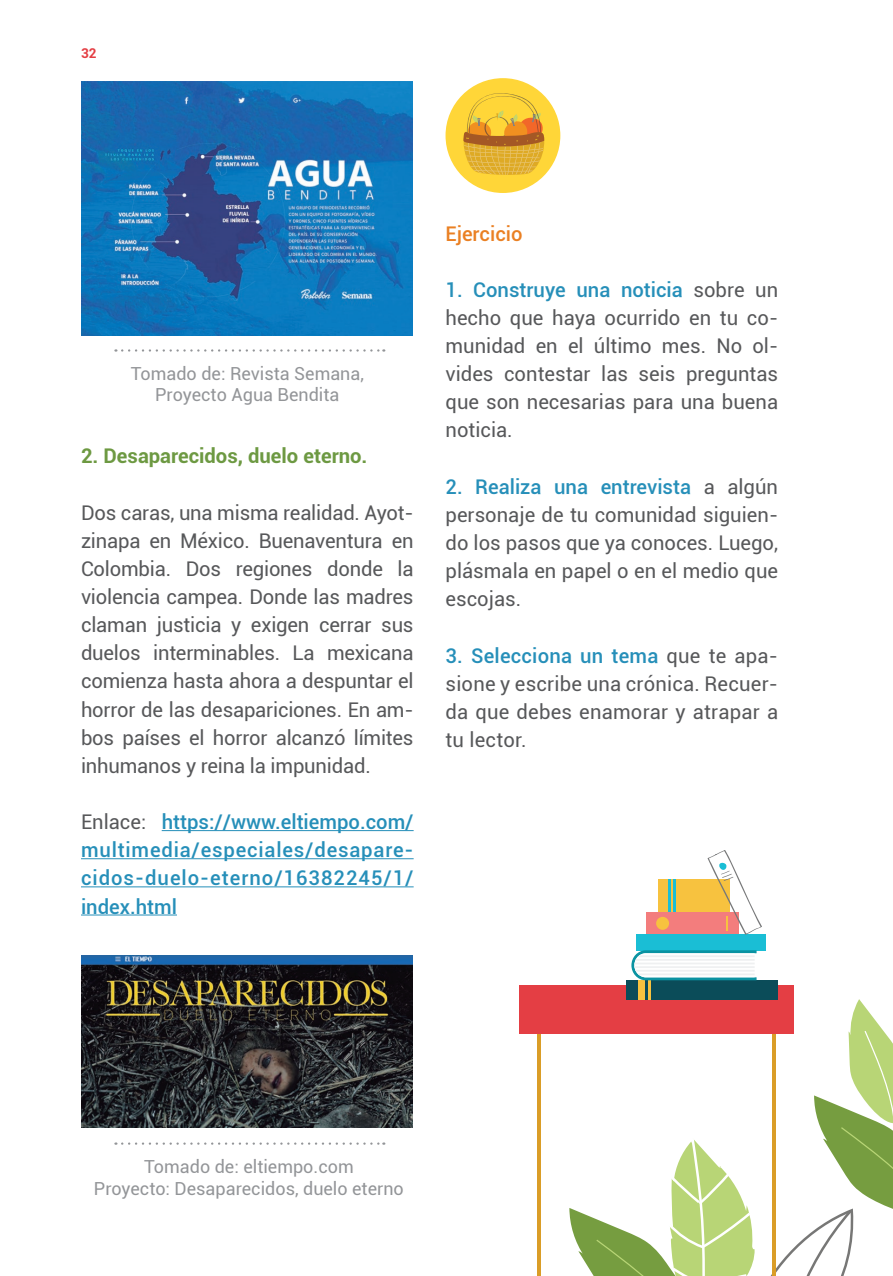
<style>
.page{position:relative;width:893px;height:1276px;background:#fff}
.page>*{position:absolute;margin:0;border:0;box-sizing:border-box;transform-origin:0 0}
.t1{font:20.25px/28.1px "Roboto";color:#57585a;text-align:justify}
.t2{font:500 20.25px/28.1px "Roboto";letter-spacing:.045em;color:#268fb9;text-align:justify}
.t3{font:700 20.25px "Roboto";color:#6d9942}
.t4{font:500 20.25px "Roboto";color:#ea8023}
.t5{font:18px/21.6px "Roboto";color:#939598;text-align:center}
.t6{font:700 13.5px "Roboto";color:#e43e44}
.s1{font-weight:400;color:#57585a}
.s2{font-weight:500;color:#268fb9}
</style>
<div class="page">
<hr style="left:162px;top:830px;width:252px;height:1px;background:#268fb9">
<hr style="left:81px;top:858px;width:333px;height:1px;background:#268fb9">
<hr style="left:81px;top:886px;width:333px;height:1px;background:#268fb9">
<hr style="left:81px;top:914px;width:96px;height:1px;background:#268fb9">
<svg style="left:122px;top:349px;width:262px;height:3px"></svg>
<svg style="left:122px;top:1142px;width:262px;height:2px"></svg>
<div style="left:446px;top:78px;width:114px;height:115px;background:#ffd638;border-radius:50%"></div>
<svg style="left:463px;top:93px;width:82px;height:83px"></svg>
<svg style="left:569px;top:999px;width:324px;height:277px"></svg>
<hr style="left:538px;top:1021px;width:3px;height:255px;background:#da9d27">
<hr style="left:772px;top:1021px;width:4px;height:255px;background:#da9d27">
<div style="left:520px;top:984px;width:274px;height:49px;background:#e43e44"></div>
<div style="left:627px;top:980px;width:151px;height:20px;background:#0b4c59"></div>
<div style="left:638px;top:980px;width:6px;height:20px;background:#f7c23f"></div>
<hr style="left:648px;top:980px;width:3px;height:20px;background:#f7c23f">
<div style="left:636px;top:934px;width:130px;height:16px;background:#1abed5"></div>
<svg style="left:631px;top:950px;width:126px;height:30px"></svg>
<hr style="left:634px;top:955px;width:121px;height:2px;background:#eff0f1">
<hr style="left:634px;top:959px;width:121px;height:1px;background:#eff0f1">
<hr style="left:634px;top:962px;width:121px;height:2px;background:#eff0f1">
<hr style="left:634px;top:966px;width:121px;height:2px;background:#eff0f1">
<hr style="left:634px;top:970px;width:121px;height:1px;background:#eff0f1">
<hr style="left:634px;top:973px;width:121px;height:2px;background:#eff0f1">
<div style="left:646px;top:912px;width:93px;height:22px;background:#f37d7d"></div>
<div style="left:658px;top:879px;width:72px;height:33px;background:#f7c23f"></div>
<hr style="left:668px;top:879px;width:2px;height:33px;background:#1abed5">
<hr style="left:673px;top:879px;width:3px;height:33px;background:#1abed5">
<div style="left:656px;top:917px;width:13px;height:13px;background:#f7c23f;border-radius:50%"></div>
<svg style="left:707px;top:850px;width:55px;height:84px"></svg>
<img style="left:81px;top:955px;width:332px;height:172px">
<img style="left:81px;top:81px;width:332px;height:255px">
<p class="t6" style="left:81px;top:44px;width:17px">32</p>
<p class="t5" style="left:131px;top:362px;width:235px">Tomado de: Revista Semana,<br>Proyecto Agua Bendita</p>
<p class="t3" style="left:81px;top:442px;width:288px">2. Desaparecidos, duelo eterno.</p>
<p class="t1" style="left:81px;top:497px;width:334px">Dos caras, una misma realidad. Ayot&shy;zinapa en México. Buenaventura en Colombia. Dos regiones donde la violencia campea. Donde las madres claman justicia y exigen cerrar sus duelos interminables. La mexicana comienza hasta ahora a despuntar el horror de las desapariciones. En am&shy;bos países el horror alcanzó límites inhumanos y reina la impunidad.</p>
<p class="t2" style="left:81px;top:807px;width:334px"><span class="s1">Enlace:</span> https://www.eltiempo.com/ multimedia/especiales/desapare&shy;cidos-duelo-eterno/16382245/1/ index.html</p>
<p class="t4" style="left:446px;top:219px;width:79px">Ejercicio</p>
<p class="t1" style="left:446px;top:275px;width:334px"><span class="s2">1. Construye una noticia</span> sobre un hecho que haya ocurrido en tu co&shy;munidad en el último mes. No ol&shy;vides contestar las seis preguntas que son necesarias para una buena noticia.</p>
<p class="t1" style="left:446px;top:472px;width:334px"><span class="s2">2. Realiza una entrevista</span> a algún personaje de tu comunidad siguien&shy;do los pasos que ya conoces. Luego, plásmala en papel o en el medio que escojas.</p>
<p class="t1" style="left:446px;top:640px;width:334px"><span class="s2">3. Selecciona un tema</span> que te apa&shy;sione y escribe una crónica. Recuer&shy;da que debes enamorar y atrapar a tu lector.</p>
<p class="t5" style="left:94px;top:1155px;width:311px">Tomado de: eltiempo.com<br>Proyecto: Desaparecidos, duelo eterno</p>
</div>
